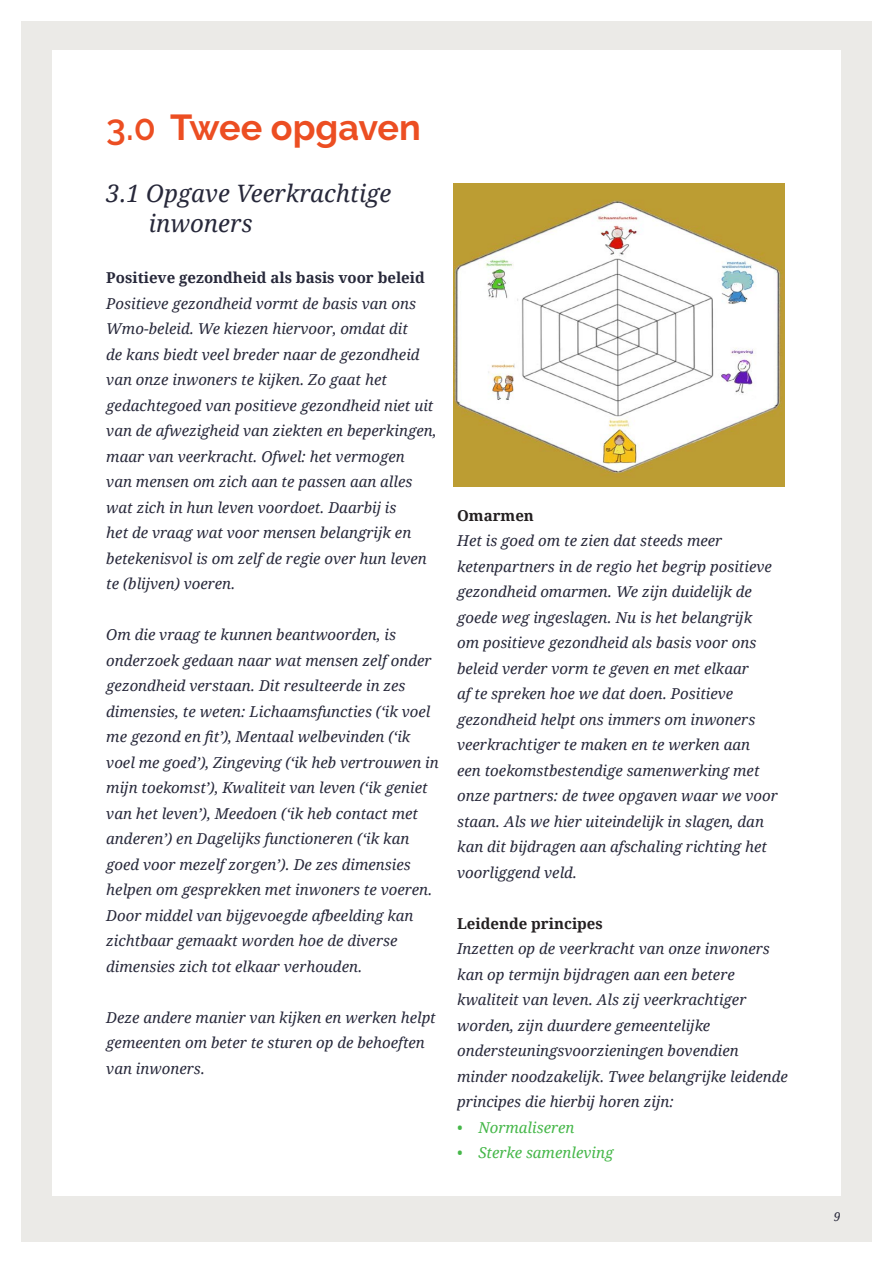
<style>
.page{position:relative;width:893px;height:1263px;background:#fff}
.page>*{position:absolute;margin:0;border:0;box-sizing:border-box;transform-origin:0 0}
.t1{font:700 36px "Raleway";color:#ec4e22}
.t2{font:italic 24px/30px "Droid Serif";color:#27283a}
.t3{font:italic 15px/25.5px "Droid Serif";color:#27283a}
.t4{font:700 15px "Droid Serif";color:#27283a}
.t5{font:italic 15px "Droid Serif";color:#45b749}
.t6{font:700 15px "Droid Serif";color:#231f20}
.t7{font:italic 12px "Droid Serif";color:#27283a}
.s1{font-weight:600}
</style>
<div class="page">
<div style="left:21px;top:21px;width:851px;height:1221px;background:#ebeae7"></div>
<div style="left:52px;top:50px;width:788px;height:1146px;background:#fff"></div>
<img style="left:454px;top:184px;width:331px;height:303px">
<h1 class="t1" style="left:106px;top:107px;width:316px"><span class="s1">3.0</span> Twee opgaven</h1>
<h2 class="t2" style="left:149px;top:178px;width:244px;text-indent:-43px">3.1 Opgave Veerkrachtige inwoners</h2>
<p class="t4" style="left:106px;top:267px;width:320px">Positieve gezondheid als basis voor beleid</p>
<p class="t3" style="left:106px;top:290px;width:332px">Positieve gezondheid vormt de basis van ons Wmo-beleid. We kiezen hiervoor, omdat dit<br>de kans biedt veel breder naar de gezondheid van onze inwoners te kijken. Zo gaat het gedachtegoed van positieve gezondheid niet uit van de afwezigheid van ziekten en beperkingen, maar van veerkracht. Ofwel: het vermogen<br>van mensen om zich aan te passen aan alles wat zich in hun leven voordoet. Daarbij is<br>het de vraag wat voor mensen belangrijk en betekenisvol is om zelf de regie over hun leven te (blijven) voeren.</p>
<p class="t3" style="left:106px;top:622px;width:334px">Om die vraag te kunnen beantwoorden, is onderzoek gedaan naar wat mensen zelf onder gezondheid verstaan. Dit resulteerde in zes dimensies, te weten: Lichaamsfuncties (‘ik voel me gezond en fit’), Mentaal welbevinden (‘ik voel me goed’), Zingeving (‘ik heb vertrouwen in mijn toekomst’), Kwaliteit van leven (‘ik geniet van het leven’), Meedoen (‘ik heb contact met anderen’) en Dagelijks functioneren (‘ik kan goed voor mezelf zorgen’). De zes dimensies helpen om gesprekken met inwoners te voeren.<br>Door middel van bijgevoegde afbeelding kan zichtbaar gemaakt worden hoe de diverse dimensies zich tot elkaar verhouden.</p>
<p class="t3" style="left:106px;top:1004px;width:331px">Deze andere manier van kijken en werken helpt gemeenten om beter te sturen op de behoeften van inwoners.</p>
<p class="t6" style="left:457px;top:505px;width:78px">Omarmen</p>
<p class="t3" style="left:457px;top:528px;width:322px">Het is goed om te zien dat steeds meer ketenpartners in de regio het begrip positieve gezondheid omarmen. We zijn duidelijk de goede weg ingeslagen. Nu is het belangrijk om positieve gezondheid als basis voor ons beleid verder vorm te geven en met elkaar<br>af te spreken hoe we dat doen. Positieve gezondheid helpt ons immers om inwoners veerkrachtiger te maken en te werken aan<br>een toekomstbestendige samenwerking met onze partners: de twee opgaven waar we voor staan. Als we hier uiteindelijk in slagen, dan kan dit bijdragen aan afschaling richting het voorliggend veld.</p>
<p class="t6" style="left:457px;top:913px;width:147px">Leidende principes</p>
<p class="t3" style="left:457px;top:936px;width:332px">Inzetten op de veerkracht van onze inwoners kan op termijn bijdragen aan een betere kwaliteit van leven. Als zij veerkrachtiger worden, zijn duurdere gemeentelijke ondersteuningsvoorzieningen bovendien minder noodzakelijk. Twee belangrijke leidende principes die hierbij horen zijn:</p>
<p class="t5" style="left:457px;top:1117px;width:119px">• Normaliseren</p>
<p class="t5" style="left:457px;top:1142px;width:158px">• Sterke samenleving</p>
<p class="t7" style="left:834px;top:1208px;width:8px">9</p>
</div>
